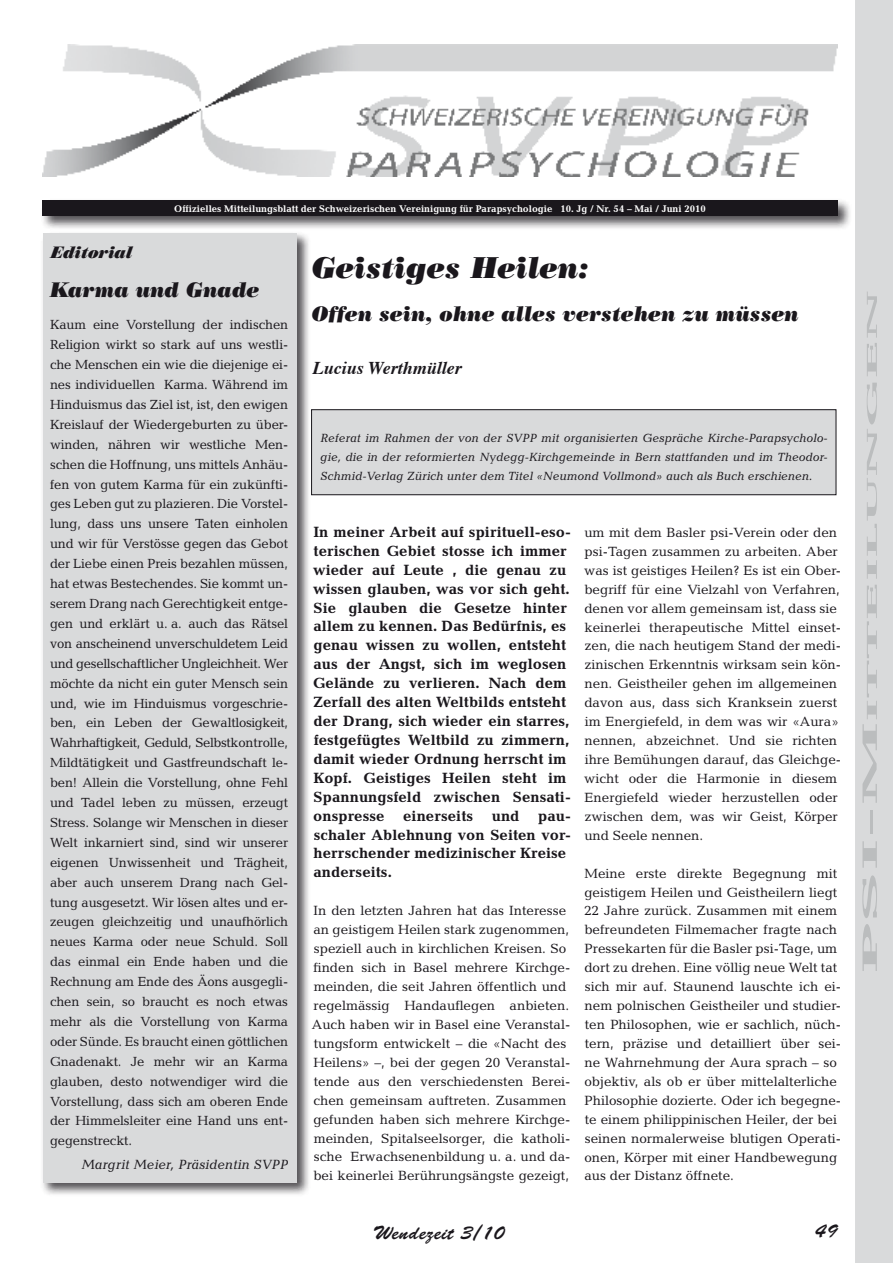
<style>
.page{position:relative;width:893px;height:1263px;background:#fff}
.page>*{position:absolute;margin:0;border:0;box-sizing:border-box;transform-origin:0 0}
.t1{font:italic 30px "Poster Bodoni BT";color:#1a171c}
.t2{font:italic 21px "Poster Bodoni BT";color:#1a171c}
.t3{font:19.5px "Brush Script";letter-spacing:.025em;color:#1a171c}
.t4{font:italic 700 18px "Times";color:#1a171c}
.t5{font:italic 16.5px "Poster Bodoni BT";color:#1a171c}
.t6{font:700 15px/18.9px "Candida";letter-spacing:.005em;color:#1a171c}
.t7{font:700 14.7px "Candida";color:#bbbdbe;scale:4 1}
.t8{font:13.5px/18.9px "Candida";color:#1a171c}
.t9{font:italic 13.5px "Candida";color:#1a171c}
.t10{font:13.35px/20px "Candida";letter-spacing:-.01em;color:#1a171c;text-align:justify}
.t11{font:italic 12px/18.9px "Candida";color:#1a171c;text-align:justify}
.t12{font:700 9.75px "Candida";color:#fff}
.s1{font-size:21px}
</style>
<div class="page">
<div style="left:41px;top:231px;width:270px;height:966px;background:#1a171c;opacity:.75"></div>
<div style="left:43px;top:233px;width:253px;height:949px;background:#d9dadb"></div>
<div style="left:41px;top:199px;width:811px;height:32px;background:#1a171c;opacity:.75"></div>
<div style="left:43px;top:201px;width:795px;height:15px;background:#1a171c"></div>
<div style="left:855px;top:0;width:38px;height:1263px;background:#d9dadb"></div>
<img style="left:43px;top:45px;width:795px;height:131px">
<div style="left:312px;top:410px;width:524px;height:85px;background:#d9dadb"></div>
<div style="left:311px;top:409px;width:525px;height:86px;border:1px solid #1a171c"></div>
<p class="t12" style="left:174px;top:203px;width:533px">Offizielles Mitteilungsblatt der Schweizerischen Vereinigung für Parapsychologie 10. Jg / Nr. 54 – Mai / Juni 2010</p>
<p class="t5" style="left:50px;top:242px;width:87px">Editorial</p>
<h2 class="t2" style="left:50px;top:276px;width:211px">Karma und Gnade</h2>
<p class="t10" style="left:50px;top:315px;width:240px">Kaum eine Vorstellung der indischen Religion wirkt so stark auf uns westli&shy;che Menschen ein wie die diejenige ei&shy;nes individuellen Karma. Während im Hinduismus das Ziel ist, ist, den ewigen Kreislauf der Wiedergeburten zu über&shy;winden, nähren wir westliche Men&shy;schen die Hoffnung, uns mittels Anhäu&shy;fen von gutem Karma für ein zukünfti&shy;ges Leben gut zu plazieren. Die Vorstel&shy;lung, dass uns unsere Taten einholen und wir für Verstösse gegen das Gebot der Liebe einen Preis bezahlen müssen, hat etwas Bestechendes. Sie kommt un&shy;serem Drang nach Gerechtigkeit entge&shy;gen und erklärt u. a. auch das Rätsel von anscheinend unverschuldetem Leid und gesellschaftlicher Ungleichheit. Wer möchte da nicht ein guter Mensch sein und, wie im Hinduismus vorgeschrie&shy;ben, ein Leben der Gewaltlosigkeit, Wahrhaftigkeit, Geduld, Selbstkontrolle, Mildtätigkeit und Gastfreundschaft le&shy;ben! Allein die Vorstellung, ohne Fehl und Tadel leben zu müssen, erzeugt Stress. Solange wir Menschen in dieser Welt inkarniert sind, sind wir unserer eigenen Unwissenheit und Trägheit, aber auch unserem Drang nach Gel&shy;tung ausgesetzt. Wir lösen altes und er&shy;zeugen gleichzeitig und unaufhörlich neues Karma oder neue Schuld. Soll das einmal ein Ende haben und die Rechnung am Ende des Äons ausgegli&shy;chen sein, so braucht es noch etwas mehr als die Vorstellung von Karma oder Sünde. Es braucht einen göttlichen Gnadenakt. Je mehr wir an Karma glauben, desto notwendiger wird die Vorstellung, dass sich am oberen Ende der Himmelsleiter eine Hand uns ent&shy;gegenstreckt.</p>
<p class="t9" style="left:81px;top:1157px;width:208px">Margrit Meier, Präsidentin SVPP</p>
<h1 class="t1" style="left:312px;top:249px;width:279px">Geistiges Heilen:</h1>
<h2 class="t2" style="left:312px;top:300px;width:489px">Offen sein, ohne alles verstehen zu müssen</h2>
<h3 class="t4" style="left:313px;top:356px;width:150px">Lucius Werthmüller</h3>
<p class="t11" style="left:320px;top:429px;width:509px">Referat im Rahmen der von der SVPP mit organisierten Gespräche Kirche-Parapsycholo&shy;gie, die in der reformierten Nydegg-Kirchgemeinde in Bern stattfanden und im Theodor-Schmid-Verlag Zürich unter dem Titel «Neumond Vollmond» auch als Buch erschienen.</p>
<p class="t6" style="left:313px;top:522px;width:259px">In meiner Arbeit auf spirituell-eso&shy;terischen Gebiet stosse ich immer wieder auf Leute , die genau zu wissen glauben, was vor sich geht.<br>Sie glauben die Gesetze hinter allem zu kennen. Das Bedürfnis, es genau wissen zu wollen, entsteht aus der Angst, sich im weglosen<br>Gelände zu verlieren. Nach dem<br>Zerfall des alten Weltbilds entsteht der Drang, sich wieder ein starres, festgefügtes Weltbild zu zimmern, damit wieder Ordnung herrscht im<br>Kopf. Geistiges Heilen steht im<br>Spannungsfeld zwischen Sensati&shy;onspresse einerseits und pau&shy;schaler Ablehnung von Seiten vor&shy;herrschender medizinischer Kreise anderseits.</p>
<p class="t8" style="left:312px;top:901px;width:260px">In den letzten Jahren hat das Interesse an geistigem Heilen stark zugenommen, speziell auch in kirchlichen Kreisen. So finden sich in Basel mehrere Kirchge&shy;meinden, die seit Jahren öffentlich und regelmässig Handauflegen anbieten.<br>Auch haben wir in Basel eine Veranstal&shy;tungsform entwickelt – die «Nacht des Heilens» –, bei der gegen 20 Veranstal&shy;tende aus den verschiedensten Berei&shy;chen gemeinsam auftreten. Zusammen gefunden haben sich mehrere Kirchge&shy;meinden, Spitalseelsorger, die katholi&shy;sche Erwachsenenbildung u. a. und da&shy;bei keinerlei Berührungsängste gezeigt,</p>
<p class="t8" style="left:584px;top:523px;width:259px">um mit dem Basler psi-Verein oder den psi-Tagen zusammen zu arbeiten. Aber was ist geistiges Heilen? Es ist ein Ober&shy;begriff für eine Vielzahl von Verfahren, denen vor allem gemeinsam ist, dass sie keinerlei therapeutische Mittel einset&shy;zen, die nach heutigem Stand der medi&shy;zinischen Erkenntnis wirksam sein kön&shy;nen. Geistheiler gehen im allgemeinen davon aus, dass sich Kranksein zuerst im Energiefeld, in dem was wir «Aura» nennen, abzeichnet. Und sie richten ihre Bemühungen darauf, das Gleichge&shy;wicht oder die Harmonie in diesem Energiefeld wieder herzustellen oder zwischen dem, was wir Geist, Körper und Seele nennen.</p>
<p class="t8" style="left:584px;top:863px;width:258px">Meine erste direkte Begegnung mit geistigem Heilen und Geistheilern liegt 22 Jahre zurück. Zusammen mit einem befreundeten Filmemacher fragte nach Pressekarten für die Basler psi-Tage, um dort zu drehen. Eine völlig neue Welt tat sich mir auf. Staunend lauschte ich ei&shy;nem polnischen Geistheiler und studier&shy;ten Philosophen, wie er sachlich, nüch&shy;tern, präzise und detailliert über sei&shy;ne Wahrnehmung der Aura sprach – so objektiv, als ob er über mittelalterliche Philosophie dozierte. Oder ich begegne&shy;te einem philippinischen Heiler, der bei seinen normalerweise blutigen Operati&shy;onen, Körper mit einer Handbewegung aus der Distanz öffnete.</p>
<h3 class="t3" style="left:373px;top:1221px;width:133px">Wendezeit 3/10</h3>
<h3 class="t3" style="left:815px;top:1220px;width:24px">49</h3>
<p class="t7" style="left:863px;top:973px;width:172px;rotate:-90deg"><span class="s1">PSI-M</span>itteilungen</p>
</div>
